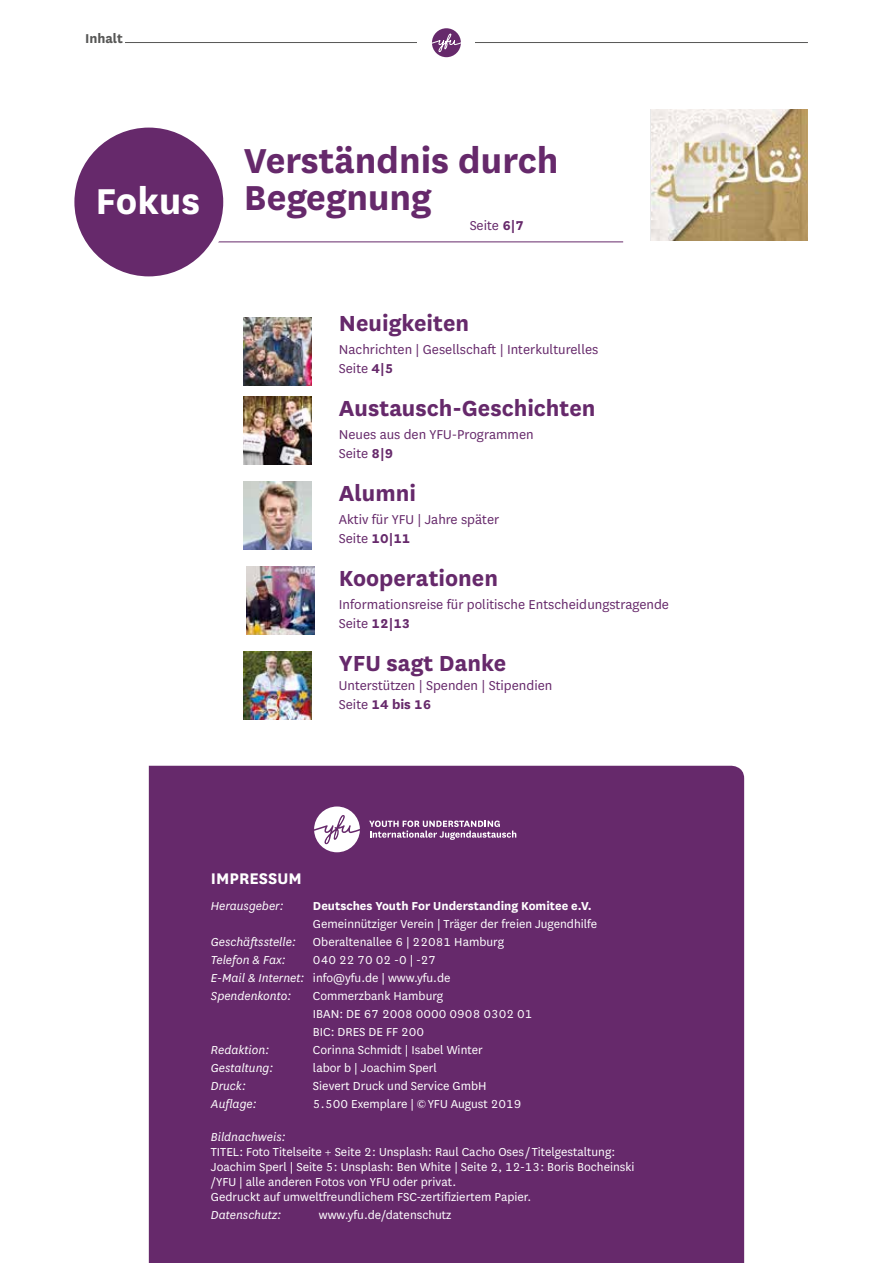
<style>
.page{position:relative;width:893px;height:1263px;background:#fff}
.page>*{position:absolute;margin:0;border:0;box-sizing:border-box;transform-origin:0 0}
.t1{font:700 42px "National";color:#fff}
.t2{font:700 40.5px/36.8px "National";color:#66296b}
.t3{font:700 25.5px "National";color:#66296b}
.t4{font:700 18px "National";color:#fff}
.t5{font:15px/19px "National";color:#66296b}
.t6{font:700 15px "National";color:#575756}
.t7{font:13.5px/18px "National";color:#fff}
.t8{font:italic 13.5px "National";color:#fff}
.t9{font:700 13.5px "National";color:#fff}
.s1{font-weight:700}
.s2{font-style:italic}
</style>
<div class="page">
<hr style="left:85px;top:42px;width:723px;height:1px;background:#575756">
<div style="left:418px;top:14px;width:57px;height:57px;background:#fff"></div>
<div style="left:432px;top:28px;width:29px;height:29px;background:#66296b;border-radius:50%"></div>
<svg style="left:432px;top:33px;width:29px;height:20px"></svg>
<img style="left:243px;top:317px;width:68px;height:68px">
<img style="left:244px;top:397px;width:68px;height:68px">
<img style="left:244px;top:482px;width:68px;height:68px">
<img style="left:246px;top:567px;width:68px;height:68px">
<img style="left:244px;top:652px;width:68px;height:68px">
<img style="left:652px;top:109px;width:156px;height:132px">
<div style="left:85px;top:31px;width:40px;height:22px;background:#fff"></div>
<div style="left:149px;top:766px;width:595px;height:497px;background:#66296b"></div>
<svg style="left:314px;top:806px;width:46px;height:46px"></svg>
<svg style="left:369px;top:820px;width:147px;height:20px;background:#916594"></svg>
<hr style="left:167px;top:241px;width:456px;height:1px;background:#66296b">
<div style="left:71px;top:125px;width:155px;height:154px;background:#66296b;border-radius:50%"></div>
<div style="left:68px;top:122px;width:161px;height:160px;border:6px solid #fff;border-radius:50%"></div>
<p class="t6" style="left:85px;top:27px;width:39px">Inhalt</p>
<h1 class="t1" style="left:96px;top:171px;width:106px">Fokus</h1>
<h2 class="t2" style="left:244px;top:139px;width:316px">Verständnis durch<br>Begegnung</h2>
<p class="t5" style="left:470px;top:215px;width:56px">Seite <span class="s1">6|7</span></p>
<h3 class="t3" style="left:339px;top:305px;width:132px">Neuigkeiten</h3>
<p class="t5" style="left:339px;top:339px;width:261px">Nachrichten | Gesellschaft | Interkulturelles<br>Seite <span class="s1">4|5</span></p>
<h3 class="t3" style="left:339px;top:390px;width:258px">Austausch-Geschichten</h3>
<p class="t5" style="left:339px;top:424px;width:196px">Neues aus den YFU-Programmen<br>Seite <span class="s1">8|9</span></p>
<h3 class="t3" style="left:339px;top:475px;width:79px">Alumni</h3>
<p class="t5" style="left:339px;top:509px;width:162px">Aktiv für YFU | Jahre später<br>Seite <span class="s1">10|11</span></p>
<h3 class="t3" style="left:339px;top:560px;width:161px">Kooperationen</h3>
<p class="t5" style="left:339px;top:594px;width:332px">Informationsreise für politische Entscheidungstragende<br>Seite <span class="s1">12|13</span></p>
<h3 class="t3" style="left:339px;top:645px;width:169px">YFU sagt Danke</h3>
<p class="t5" style="left:339px;top:675px;width:215px">Unterstützen | Spenden | Stipendien<br>Seite <span class="s1">14 bis 16</span></p>
<h3 class="t4" style="left:211px;top:866px;width:92px">IMPRESSUM</h3>
<p class="t8" style="left:211px;top:897px;width:74px">Herausgeber:</p>
<p class="t9" style="left:313px;top:896px;width:280px">Deutsches Youth For Understanding Komitee e.V.</p>
<p class="t7" style="left:313px;top:914px;width:286px">Gemeinnütziger Verein | Träger der freien Jugendhilfe</p>
<p class="t8" style="left:211px;top:933px;width:87px">Geschäftsstelle:</p>
<p class="t7" style="left:313px;top:932px;width:193px">Oberaltenallee 6 | 22081 Hamburg</p>
<p class="t8" style="left:211px;top:951px;width:76px">Telefon &amp; Fax:</p>
<p class="t7" style="left:211px;top:950px;width:241px;text-indent:102px">040 22 70 02 -0 | -27<br><span class="s2">E-Mail &amp; Internet:</span> info@yfu.de | www.yfu.de<br><span class="s2">Spendenkonto:</span></p>
<p class="t7" style="left:313px;top:986px;width:221px">Commerzbank Hamburg<br>IBAN: DE 67 2008 0000 0908 0302 01<br>BIC: DRES DE FF 200</p>
<p class="t8" style="left:211px;top:1041px;width:60px">Redaktion:</p>
<p class="t7" style="left:313px;top:1040px;width:171px">Corinna Schmidt | Isabel Winter</p>
<p class="t8" style="left:211px;top:1059px;width:64px">Gestaltung:</p>
<p class="t7" style="left:313px;top:1058px;width:125px">labor b | Joachim Sperl</p>
<p class="t8" style="left:211px;top:1077px;width:37px">Druck:</p>
<p class="t7" style="left:313px;top:1076px;width:175px">Sievert Druck und Service GmbH</p>
<p class="t8" style="left:211px;top:1095px;width:47px">Auflage:</p>
<p class="t7" style="left:313px;top:1094px;width:210px">5.500 Exemplare | © YFU August 2019</p>
<p class="t8" style="left:211px;top:1128px;width:76px">Bildnachweis:</p>
<p class="t7" style="left:211px;top:1143px;width:425px;line-height:15px">TITEL: Foto Titelseite + Seite 2: Unsplash: Raul Cacho Oses/Titelgestaltung:<br>Joachim Sperl | Seite 5: Unsplash: Ben White | Seite 2, 12-13: Boris Bocheinski /YFU | alle anderen Fotos von YFU oder privat.<br>Gedruckt auf umweltfreundlichem FSC-zertifiziertem Papier.</p>
<p class="t8" style="left:211px;top:1206px;width:72px">Datenschutz:</p>
<p class="t7" style="left:319px;top:1205px;width:134px">www.yfu.de/datenschutz</p>
</div>
